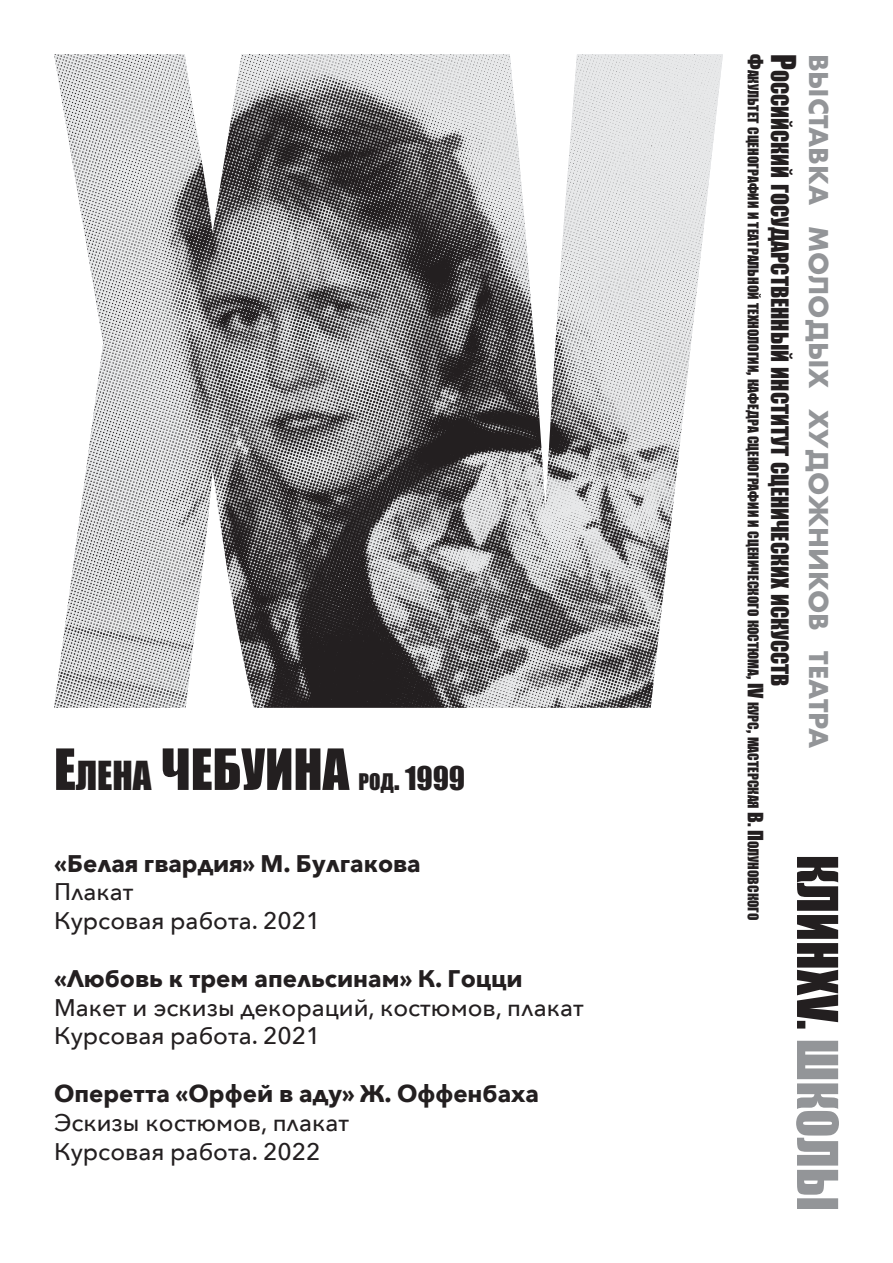
<style>
.page{position:relative;width:893px;height:1263px;background:#fff}
.page>*{position:absolute;margin:0;border:0;box-sizing:border-box;transform-origin:0 0}
.t1{font:52.5px "Impact";color:#231f20}
.t2{font:30px "Impact";color:#231f20}
.t3{font:700 25.2px "Futura";color:#939598}
.t4{font:500 24px/28.8px "Avenir Next";color:#231f20}
.t5{font:700 24px "Avenir Next";color:#231f20}
.t6{font:22.05px "Impact";color:#231f20}
.t7{font:13.65px "Impact";color:#231f20}
.s1{font-size:36.75px}
.s2{font-size:21px}
.s3{font-size:19.5px}
.s4{font-size:31.5px}
</style>
<div class="page">
<svg style="left:796px;top:1041px;width:43px;height:168px"></svg>
<svg style="left:797px;top:857px;width:41px;height:171px"></svg>
<img style="left:54px;top:54px;width:669px;height:654px">
<h1 class="t1" style="left:54px;top:729px;width:240px">Е<span class="s1">лена</span> ЧЕБУИНА</h1>
<p class="t2" style="left:359px;top:755px;width:108px"><span class="s2">род</span>. 1999</p>
<p class="t5" style="left:54px;top:842px;width:368px">«Белая гвардия» М. Булгакова</p>
<p class="t4" style="left:54px;top:877px;width:268px">Плакат<br>Курсовая работа. 2021</p>
<p class="t5" style="left:54px;top:957px;width:470px">«Любовь к трем апельсинам» К. Гоцци</p>
<p class="t4" style="left:54px;top:992px;width:531px">Макет и эскизы декораций, костюмов, плакат<br>Курсовая работа. 2021</p>
<p class="t5" style="left:54px;top:1073px;width:487px">Оперетта «Орфей в аду» Ж. Оффенбаха</p>
<p class="t4" style="left:54px;top:1107px;width:297px">Эскизы костюмов, плакат<br>Курсовая работа. 2022</p>
<p class="t7" style="left:764px;top:54px;width:868px;rotate:90deg"><span class="s3">Ф</span>акультет сценографии и театральной технологии<span class="s3">,</span> кафедра сценографии и сценического костюма<span class="s3">, IV</span> курс<span class="s3">,</span> мастерская <span class="s3">В. П</span>олуновского</p>
<p class="t6" style="left:797px;top:54px;width:634px;rotate:90deg"><span class="s4">Р</span>оссийский государственный институт сценических искусств</p>
<p class="t3" style="left:837px;top:54px;width:696px;rotate:90deg">выставка молодых художников театра</p>
</div>
